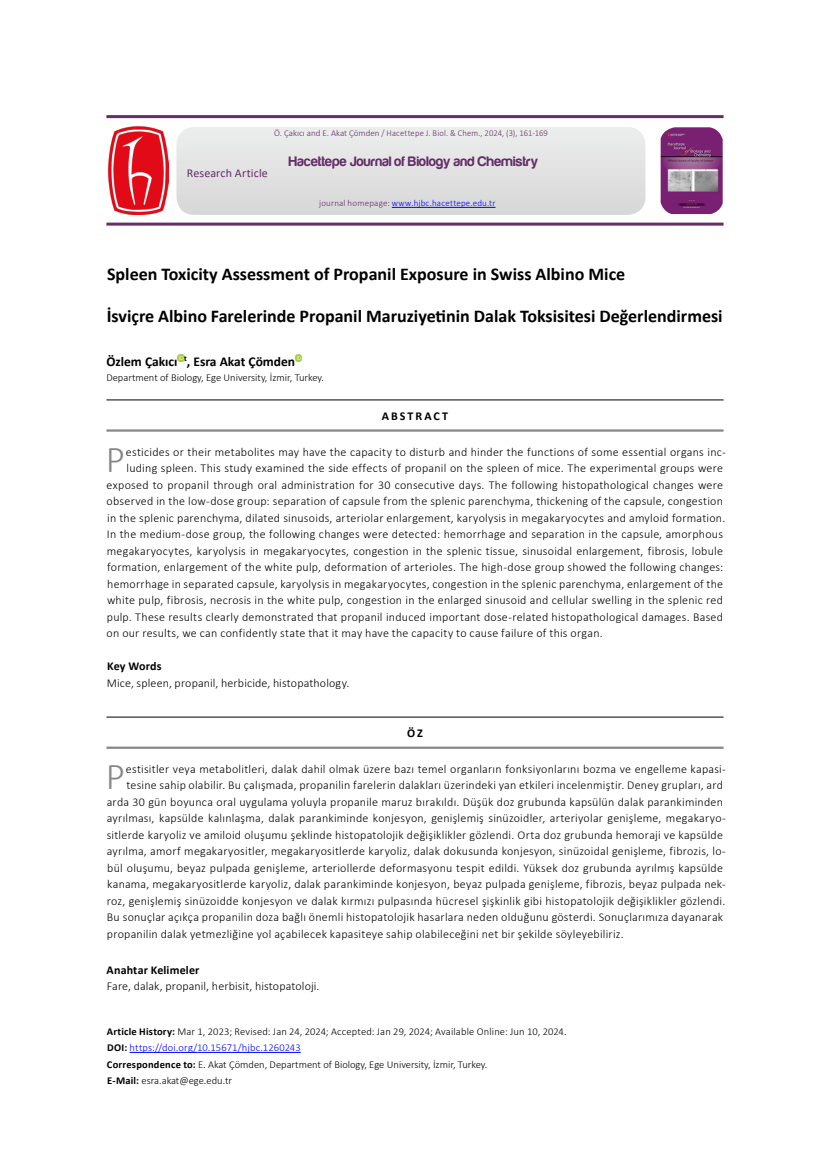
<style>
.page{position:relative;width:830px;height:1170px;background:#fff}
.page>*{position:absolute;margin:0;border:0;box-sizing:border-box;transform-origin:0 0}
.t1{font:300 37.95px "Calibri";color:#878787}
.t2{font:700 18px "Calibri";color:#000}
.t3{font:14.25px "Harabara";letter-spacing:.015em;color:#642e68}
.t4{font:700 13.5px "Calibri";color:#000}
.t5{font:300 12px "Calibri";letter-spacing:.02em;color:#000}
.t6{font:700 12px "Calibri";letter-spacing:.015em;color:#000}
.t7{font:12px "Calibri";letter-spacing:.015em;color:#642e68}
.t8{font:700 12px "Calibri";letter-spacing:.17em;color:#000}
.t9{font:300 10.5px/16.5px "Calibri";color:#000}
.t10{font:300 9px "Calibri";color:#642e68}
.t11{font:300 9px "Calibri";letter-spacing:.02em;color:#00f}
.s1{color:#642e68}
.s2{font-weight:700}
.s3{color:#00f}
</style>
<div class="page">
<svg style="left:177px;top:355px;width:7px;height:6px"></svg>
<svg style="left:295px;top:355px;width:7px;height:6px"></svg>
<hr style="left:106px;top:716px;width:617px;height:1px;background:#000">
<hr style="left:106px;top:746px;width:617px;height:2px;background:#878787">
<hr style="left:106px;top:399px;width:617px;height:1px;background:#000">
<hr style="left:106px;top:429px;width:617px;height:2px;background:#878787">
<hr style="left:129px;top:1052px;width:68px;height:1px;background:#00f">
<hr style="left:197px;top:1052px;width:103px;height:1px;background:#00f">
<img style="left:108px;top:127px;width:60px;height:88px">
<img style="left:660px;top:127px;width:62px;height:87px">
<hr style="left:106px;top:115px;width:617px;height:3px;background:#642e68">
<hr style="left:106px;top:222px;width:617px;height:3px;background:#642e68">
<hr style="left:391px;top:207px;width:104px;height:1px;background:#00f">
<p class="t10" style="left:274px;top:127px;width:275px">Ö. Çakıcı and E. Akat Çömden / Hacettepe J. Biol. &amp; Chem., 2024, (3), 161-169</p>
<p class="t7" style="left:187px;top:165px;width:83px">Research Article</p>
<p class="t3" style="left:289px;top:154px;width:251px">Hacettepe Journal of Biology and Chemistry</p>
<p class="t11" style="left:319px;top:198px;width:178px"><span class="s1">journal homepage:</span> www.hjbc.hacettepe.edu.tr</p>
<h2 class="t2" style="left:107px;top:261px;width:519px">Spleen Toxicity Assessment of Propanil Exposure in Swiss Albino Mice</h2>
<h2 class="t2" style="left:107px;top:303px;width:617px">İsviçre Albino Farelerinde Propanil Maruziyetinin Dalak Toksisitesi Değerlendirmesi</h2>
<p class="t4" style="left:106px;top:352px;width:190px">Özlem Çakıcı <sup>t</sup>, Esra Akat Çömden</p>
<p class="t9" style="left:106px;top:369px;width:219px">Department of Biology, Ege University, İzmir, Turkey.</p>
<p class="t8" style="left:381px;top:407px;width:68px">ABSTRACT</p>
<h1 class="t1" style="left:106px;top:436px;width:21px">P</h1>
<p class="t5" style="left:126px;top:444px;width:601px">esticides or their metabolites may have the capacity to disturb and hinder the functions of some essential organs inc-</p>
<p class="t5" style="left:126px;top:460px;width:597px">luding spleen. This study examined the side effects of propanil on the spleen of mice. The experimental groups were</p>
<p class="t5" style="left:106px;top:477px;width:617px">exposed to propanil through oral administration for 30 consecutive days. The following histopathological changes were</p>
<p class="t5" style="left:106px;top:493px;width:617px">observed in the low-dose group: separation of capsule from the splenic parenchyma, thickening of the capsule, congestion</p>
<p class="t5" style="left:107px;top:510px;width:619px">in the splenic parenchyma, dilated sinusoids, arteriolar enlargement, karyolysis in megakaryocytes and amyloid formation.</p>
<p class="t5" style="left:107px;top:526px;width:617px">In the medium-dose group, the following changes were detected: hemorrhage and separation in the capsule, amorphous</p>
<p class="t5" style="left:107px;top:543px;width:617px">megakaryocytes, karyolysis in megakaryocytes, congestion in the splenic tissue, sinusoidal enlargement, fibrosis, lobule</p>
<p class="t5" style="left:107px;top:559px;width:617px">formation, enlargement of the white pulp, deformation of arterioles. The high-dose group showed the following changes:</p>
<p class="t5" style="left:107px;top:576px;width:617px">hemorrhage in separated capsule, karyolysis in megakaryocytes, congestion in the splenic parenchyma, enlargement of the</p>
<p class="t5" style="left:107px;top:592px;width:617px">white pulp, fibrosis, necrosis in the white pulp, congestion in the enlarged sinusoid and cellular swelling in the splenic red</p>
<p class="t5" style="left:107px;top:609px;width:617px">pulp. These results clearly demonstrated that propanil induced important dose-related histopathological damages. Based</p>
<p class="t5" style="left:106px;top:625px;width:497px">on our results, we can confidently state that it may have the capacity to cause failure of this organ.</p>
<p class="t6" style="left:107px;top:657px;width:56px">Key Words</p>
<p class="t5" style="left:107px;top:675px;width:244px">Mice, spleen, propanil, herbicide, histopathology.</p>
<p class="t6" style="left:407px;top:724px;width:17px">ÖZ</p>
<h1 class="t1" style="left:106px;top:753px;width:21px">P</h1>
<p class="t5" style="left:126px;top:761px;width:601px">estisitler veya metabolitleri, dalak dahil olmak üzere bazı temel organların fonksiyonlarını bozma ve engelleme kapasi-</p>
<p class="t5" style="left:126px;top:777px;width:597px">tesine sahip olabilir. Bu çalışmada, propanilin farelerin dalakları üzerindeki yan etkileri incelenmiştir. Deney grupları, ard</p>
<p class="t5" style="left:107px;top:794px;width:617px">arda 30 gün boyunca oral uygulama yoluyla propanile maruz bırakıldı. Düşük doz grubunda kapsülün dalak parankiminden</p>
<p class="t5" style="left:107px;top:810px;width:620px">ayrılması, kapsülde kalınlaşma, dalak parankiminde konjesyon, genişlemiş sinüzoidler, arteriyolar genişleme, megakaryo-</p>
<p class="t5" style="left:107px;top:827px;width:617px">sitlerde karyoliz ve amiloid oluşumu şeklinde histopatolojik değişiklikler gözlendi. Orta doz grubunda hemoraji ve kapsülde</p>
<p class="t5" style="left:107px;top:843px;width:620px">ayrılma, amorf megakaryositler, megakaryositlerde karyoliz, dalak dokusunda konjesyon, sinüzoidal genişleme, fibrozis, lo-</p>
<p class="t5" style="left:107px;top:860px;width:617px">bül oluşumu, beyaz pulpada genişleme, arteriollerde deformasyonu tespit edildi. Yüksek doz grubunda ayrılmış kapsülde</p>
<p class="t5" style="left:107px;top:876px;width:620px">kanama, megakaryositlerde karyoliz, dalak parankiminde konjesyon, beyaz pulpada genişleme, fibrozis, beyaz pulpada nek-</p>
<p class="t5" style="left:107px;top:893px;width:619px">roz, genişlemiş sinüzoidde konjesyon ve dalak kırmızı pulpasında hücresel şişkinlik gibi histopatolojik değişiklikler gözlendi.</p>
<p class="t5" style="left:107px;top:909px;width:617px">Bu sonuçlar açıkça propanilin doza bağlı önemli histopatolojik hasarlara neden olduğunu gösterdi. Sonuçlarımıza dayanarak</p>
<p class="t5" style="left:107px;top:926px;width:518px">propanilin dalak yetmezliğine yol açabilecek kapasiteye sahip olabileceğini net bir şekilde söyleyebiliriz.</p>
<p class="t6" style="left:106px;top:961px;width:94px">Anahtar Kelimeler</p>
<p class="t5" style="left:107px;top:978px;width:214px">Fare, dalak, propanil, herbisit, histopatoloji.</p>
<p class="t9" style="left:107px;top:1022px;width:461px"><span class="s2">Article History:</span> Mar 1, 2023; Revised: Jan 24, 2024; Accepted: Jan 29, 2024; Available Online: Jun 10, 2024.<br><span class="s2">DOI:</span> <span class="s3">https://doi.org/10.15671/hjbc.1260243<br></span><span class="s2">Correspondence to:</span> E. Akat Çömden, Department of Biology, Ege University, İzmir, Turkey.<br><span class="s2">E-Mail:</span> esra.akat@ege.edu.tr</p>
</div>
